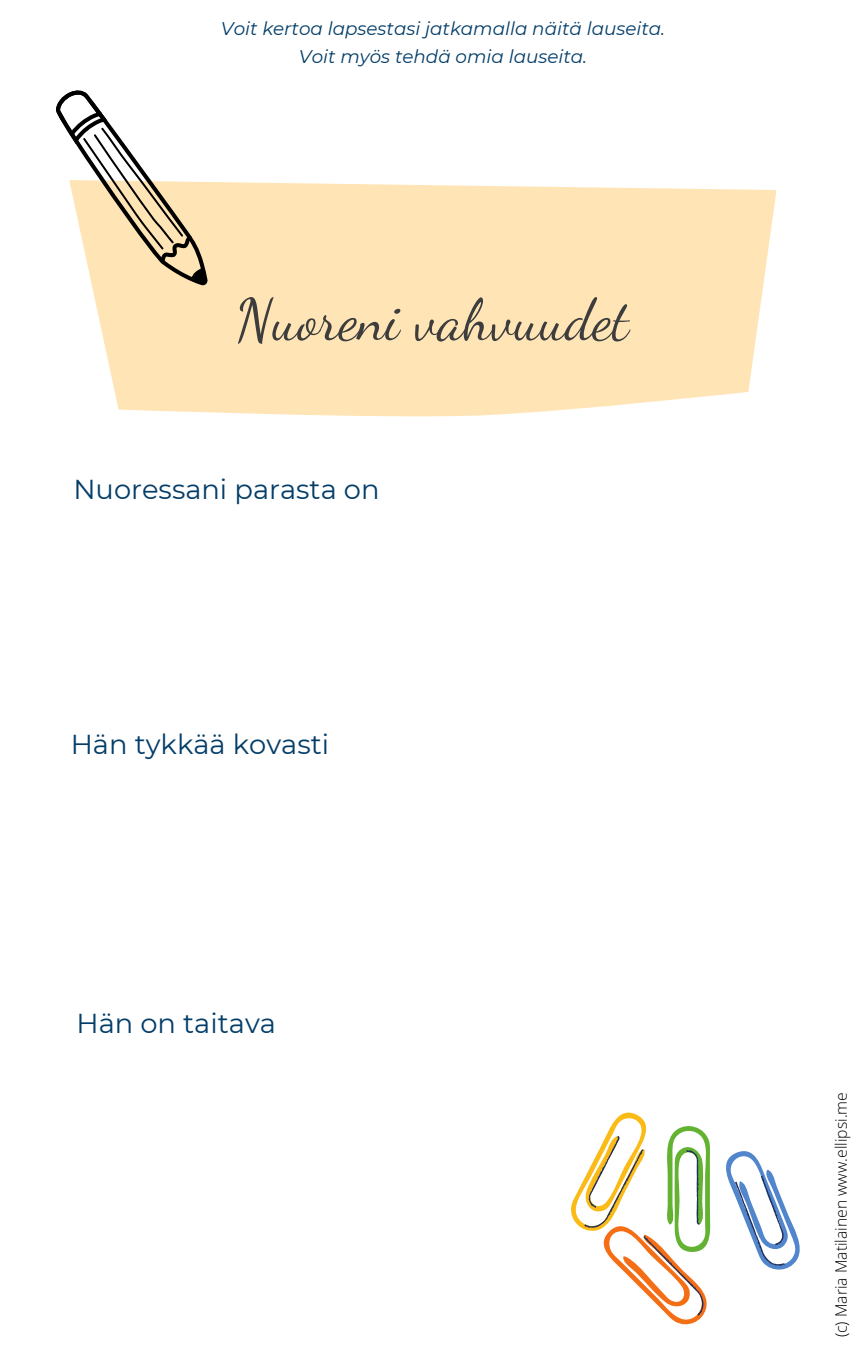
<style>
.page{position:relative;width:864px;height:1350px;background:#fff}
.page>*{position:absolute;margin:0;border:0;box-sizing:border-box;transform-origin:0 0}
.t1{font:58.05px "Dancing Script";color:#3d3d3d}
.t2{font:27.22px "Montserrat";color:#033d68}
.t3{font:italic 18.22px "Montserrat";color:#033d68}
.t4{font:300 15.75px "Open Sans";color:#000}
</style>
<div class="page">
<svg style="left:92px;top:182px;width:685px;height:235px;background:#fee7bb"></svg>
<svg style="left:56px;top:90px;width:152px;height:195px"></svg>
<svg style="left:571px;top:1112px;width:229px;height:212px"></svg>
<p class="t3" style="left:221px;top:17px;width:446px">Voit kertoa lapsestasi jatkamalla näitä lauseita.</p>
<p class="t3" style="left:299px;top:45px;width:290px">Voit myös tehdä omia lauseita.</p>
<p class="t1" style="left:235px;top:285px;width:395px">Nuoreni vahvuudet</p>
<p class="t2" style="left:73px;top:473px;width:308px">Nuoressani parasta on</p>
<p class="t2" style="left:71px;top:728px;width:260px">Hän tykkää kovasti</p>
<p class="t2" style="left:76px;top:1006px;width:201px">Hän on taitava</p>
<p class="t4" style="left:830px;top:1337px;width:247px;rotate:-90deg">(c) Maria Matilainen www.ellipsi.me</p>
</div>
